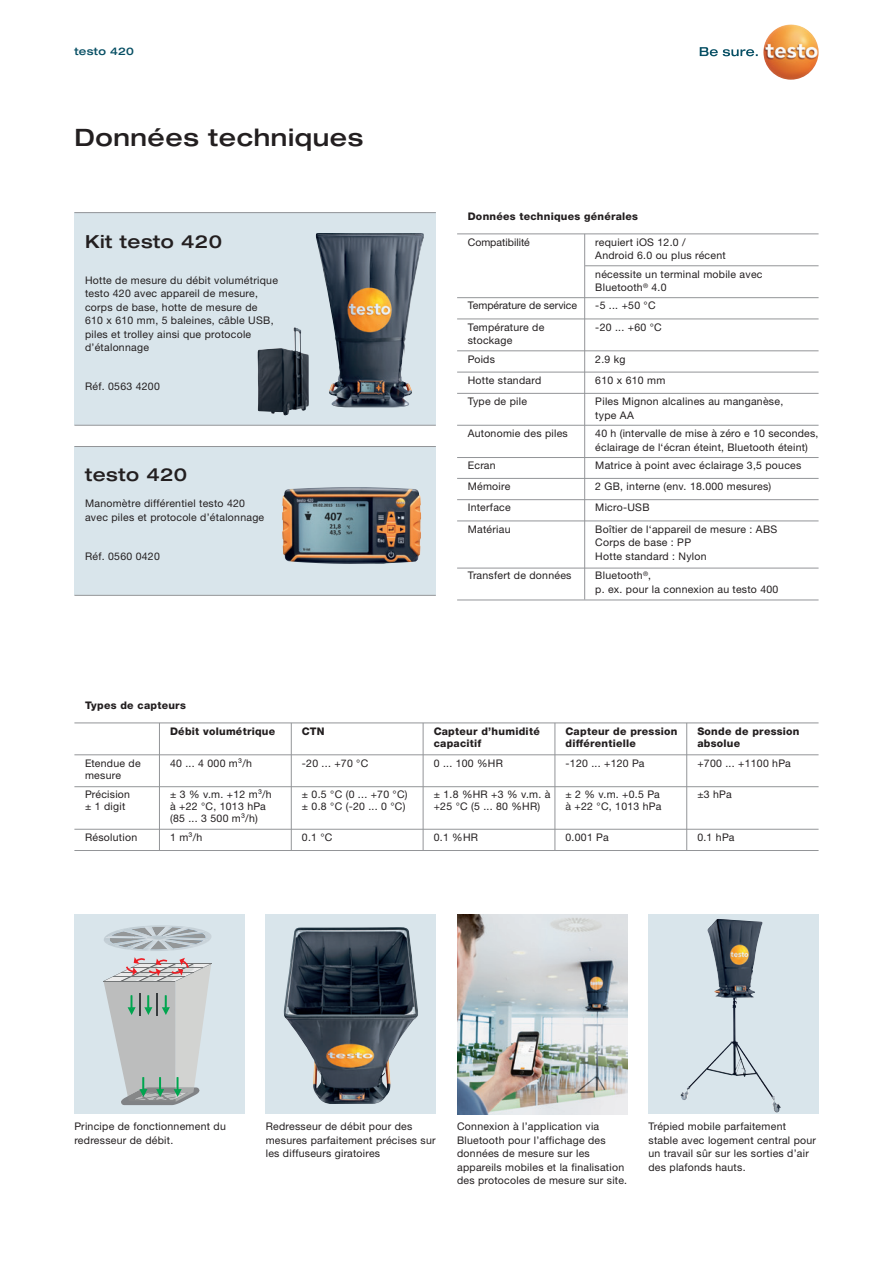
<style>
.page{position:relative;width:893px;height:1263px;background:#fff}
.page>*{position:absolute;margin:0;border:0;box-sizing:border-box;transform-origin:0 0}
.t1{font:500 expanded 24px "Helvetica Neue LTW1 G";letter-spacing:.025em;color:#231f20}
.t2{font:500 expanded 18px "Helvetica Neue LTW1 G";letter-spacing:.025em;color:#231f20}
.t3{font:10.5px/13.5px "Helvetica Neue LTW1 G";letter-spacing:.025em;color:#231f20}
.t4{font:800 10.5px/12px "Helvetica Neue LTW1 G";letter-spacing:.025em;color:#231f20}
.t5{font:10.5px "Helvetica Neue LTW1 G";color:#231f20}
.t6{font:500 expanded 10.5px "Helvetica Neue LTW1 G";letter-spacing:.025em;color:#074f64}
</style>
<div class="page">
<div style="left:74px;top:213px;width:362px;height:212px;background:#d9e5eb"></div>
<div style="left:74px;top:446px;width:362px;height:149px;background:#d9e5eb"></div>
<hr style="left:74px;top:212px;width:362px;height:1px;background:#939598">
<hr style="left:74px;top:425px;width:362px;height:1px;background:#939598">
<hr style="left:74px;top:446px;width:362px;height:1px;background:#939598">
<hr style="left:74px;top:595px;width:362px;height:1px;background:#939598">
<img style="left:316px;top:233px;width:108px;height:174px">
<img style="left:282px;top:487px;width:139px;height:77px">
<div style="left:266px;top:914px;width:170px;height:200px;background:#d9e5eb"></div>
<img style="left:284px;top:927px;width:134px;height:177px">
<img style="left:457px;top:914px;width:170px;height:200px">
<div style="left:648px;top:914px;width:171px;height:200px;background:#d9e5eb"></div>
<img style="left:680px;top:920px;width:93px;height:180px">
<div style="left:74px;top:914px;width:170px;height:200px;background:#d9e5eb"></div>
<hr style="left:103px;top:981px;width:72px;height:1px;background:#747778">
<img style="left:104px;top:933px;width:6px;height:10px">
<svg style="left:110px;top:926px;width:96px;height:25px"></svg>
<img style="left:132px;top:940px;width:20px;height:7px">
<img style="left:120px;top:928px;width:31px;height:9px">
<img style="left:112px;top:938px;width:36px;height:8px">
<img style="left:146px;top:936px;width:21px;height:4px">
<svg style="left:104px;top:957px;width:107px;height:148px"></svg>
<img style="left:257px;top:327px;width:52px;height:88px">
<svg style="left:700px;top:47px;width:58px;height:9px"></svg>
<img style="left:763px;top:24px;width:56px;height:56px;border-radius:28px">
<hr style="left:457px;top:233px;width:362px;height:1px;background:#939598">
<hr style="left:585px;top:265px;width:234px;height:1px;background:#939598">
<hr style="left:457px;top:297px;width:362px;height:1px;background:#939598">
<hr style="left:457px;top:319px;width:362px;height:1px;background:#939598">
<hr style="left:457px;top:350px;width:362px;height:1px;background:#939598">
<hr style="left:457px;top:372px;width:362px;height:1px;background:#939598">
<hr style="left:457px;top:393px;width:362px;height:1px;background:#939598">
<hr style="left:457px;top:425px;width:362px;height:1px;background:#939598">
<hr style="left:457px;top:457px;width:362px;height:1px;background:#939598">
<hr style="left:457px;top:478px;width:362px;height:1px;background:#939598">
<hr style="left:457px;top:499px;width:362px;height:1px;background:#939598">
<hr style="left:457px;top:520px;width:362px;height:1px;background:#939598">
<hr style="left:457px;top:568px;width:362px;height:1px;background:#939598">
<hr style="left:457px;top:600px;width:362px;height:1px;background:#939598">
<hr style="left:584px;top:234px;width:1px;height:366px;background:#939598">
<hr style="left:74px;top:754px;width:745px;height:1px;background:#939598">
<hr style="left:74px;top:722px;width:745px;height:1px;background:#939598">
<hr style="left:74px;top:786px;width:745px;height:1px;background:#939598">
<hr style="left:74px;top:829px;width:745px;height:1px;background:#939598">
<hr style="left:74px;top:850px;width:745px;height:1px;background:#939598">
<hr style="left:159px;top:723px;width:1px;height:127px;background:#939598">
<hr style="left:291px;top:723px;width:1px;height:127px;background:#939598">
<hr style="left:423px;top:723px;width:1px;height:127px;background:#939598">
<hr style="left:555px;top:723px;width:1px;height:127px;background:#939598">
<hr style="left:686px;top:723px;width:1px;height:127px;background:#939598">
<p class="t6" style="left:74px;top:44px;width:61px">testo 420</p>
<h1 class="t1" style="left:74px;top:122px;width:290px">Données techniques</h1>
<h2 class="t2" style="left:85px;top:230px;width:138px">Kit testo 420</h2>
<p class="t3" style="left:85px;top:273px;width:194px">Hotte de mesure du débit volumétrique testo 420 avec appareil de mesure, corps de base, hotte de mesure de<br>610 x 610 mm, 5 baleines, câble USB, piles et trolley ainsi que protocole d’étalonnage</p>
<p class="t3" style="left:85px;top:380px;width:76px">Réf. 0563 4200</p>
<h2 class="t2" style="left:85px;top:463px;width:104px">testo 420</h2>
<p class="t3" style="left:85px;top:497px;width:181px">Manomètre différentiel testo 420 avec piles et protocole d’étalonnage</p>
<p class="t3" style="left:85px;top:550px;width:76px">Réf. 0560 0420</p>
<p class="t4" style="left:468px;top:210px;width:172px">Données techniques générales</p>
<p class="t5" style="left:468px;top:235px;width:64px">Compatibilité</p>
<p class="t5" style="left:468px;top:299px;width:111px">Température de service</p>
<p class="t3" style="left:595px;top:235px;width:132px">requiert iOS 12.0 /<br>Android 6.0 ou plus récent</p>
<p class="t3" style="left:595px;top:267px;width:169px">nécessite un terminal mobile avec<br>Bluetooth<sup>®</sup> 4.0</p>
<p class="t3" style="left:595px;top:299px;width:62px">-5 ... +50 °C</p>
<p class="t3" style="left:468px;top:320px;width:78px">Température de stockage</p>
<p class="t3" style="left:595px;top:320px;width:68px">-20 ... +60 °C</p>
<p class="t3" style="left:468px;top:348px;width:75px;line-height:21.3px">Poids<br>Hotte standard</p>
<p class="t3" style="left:595px;top:348px;width:72px;line-height:21.3px">2.9 kg<br>610 x 610 mm</p>
<p class="t3" style="left:468px;top:395px;width:61px">Type de pile</p>
<p class="t3" style="left:595px;top:395px;width:189px">Piles Mignon alcalines au manganèse, type AA</p>
<p class="t3" style="left:468px;top:426px;width:102px">Autonomie des piles</p>
<p class="t3" style="left:595px;top:426px;width:225px">40 h (intervalle de mise à zéro e 10 secondes, éclairage de l‘écran éteint, Bluetooth éteint)</p>
<p class="t3" style="left:468px;top:458px;width:29px">Ecran</p>
<p class="t3" style="left:595px;top:458px;width:208px">Matrice à point avec éclairage 3,5 pouces</p>
<p class="t3" style="left:468px;top:480px;width:44px">Mémoire</p>
<p class="t3" style="left:595px;top:480px;width:177px">2 GB, interne (env. 18.000 mesures)</p>
<p class="t3" style="left:468px;top:501px;width:45px">Interface</p>
<p class="t3" style="left:595px;top:501px;width:56px">Micro-USB</p>
<p class="t3" style="left:468px;top:522px;width:44px">Matériau</p>
<p class="t3" style="left:595px;top:522px;width:183px">Boîtier de l‘appareil de mesure : ABS<br>Corps de base : PP<br>Hotte standard : Nylon</p>
<p class="t3" style="left:468px;top:569px;width:105px">Transfert de données</p>
<p class="t3" style="left:595px;top:569px;width:185px">Bluetooth<sup>®</sup>,<br>p. ex. pour la connexion au testo 400</p>
<p class="t4" style="left:85px;top:699px;width:102px">Types de capteurs</p>
<p class="t4" style="left:170px;top:725px;width:107px">Débit volumétrique</p>
<p class="t4" style="left:302px;top:725px;width:24px">CTN</p>
<p class="t4" style="left:434px;top:725px;width:108px">Capteur d’humidité capacitif</p>
<p class="t4" style="left:565px;top:725px;width:113px">Capteur de pression différentielle</p>
<p class="t4" style="left:697px;top:725px;width:104px">Sonde de pression absolue</p>
<p class="t3" style="left:85px;top:757px;width:57px;line-height:12px">Etendue de mesure</p>
<p class="t3" style="left:170px;top:756px;width:83px">40 ... 4 000 m³/h</p>
<p class="t3" style="left:302px;top:756px;width:68px">-20 ... +70 °C</p>
<p class="t3" style="left:434px;top:756px;width:71px">0 ... 100 %HR</p>
<p class="t3" style="left:565px;top:756px;width:80px">-120 ... +120 Pa</p>
<p class="t3" style="left:697px;top:756px;width:95px">+700 ... +1100 hPa</p>
<p class="t3" style="left:85px;top:789px;width:47px;line-height:12px">Précision ± 1 digit</p>
<p class="t3" style="left:170px;top:789px;width:103px;line-height:12px">± 3 % v.m. +12 m³/h à +22 °C, 1013 hPa (85 ... 3 500 m³/h)</p>
<p class="t3" style="left:302px;top:789px;width:107px;line-height:12px">± 0.5 °C (0 ... +70 °C) ± 0.8 °C (-20 ... 0 °C)</p>
<p class="t3" style="left:85px;top:830px;width:54px">Résolution</p>
<p class="t3" style="left:170px;top:830px;width:34px">1 m³/h</p>
<p class="t3" style="left:302px;top:830px;width:32px">0.1 °C</p>
<p class="t3" style="left:434px;top:789px;width:118px;line-height:12px">± 1.8 %HR +3 % v.m. à +25 °C (5 ... 80 %HR)</p>
<p class="t3" style="left:434px;top:830px;width:46px">0.1 %HR</p>
<p class="t3" style="left:565px;top:789px;width:97px;line-height:12px">± 2 % v.m. +0.5 Pa à +22 °C, 1013 hPa</p>
<p class="t3" style="left:565px;top:830px;width:45px">0.001 Pa</p>
<p class="t3" style="left:697px;top:788px;width:36px">±3 hPa</p>
<p class="t3" style="left:697px;top:830px;width:39px">0.1 hPa</p>
<p class="t3" style="left:74px;top:1119px;width:153px">Principe de fonctionnement du redresseur de débit.</p>
<p class="t3" style="left:266px;top:1119px;width:171px">Redresseur de débit pour des mesures parfaitement précises sur les diffuseurs giratoires</p>
<p class="t3" style="left:457px;top:1119px;width:172px">Connexion à l’application via<br>Bluetooth pour l’affichage des données de mesure sur les appareils mobiles et la finalisation des protocoles de mesure sur site.</p>
<p class="t3" style="left:648px;top:1119px;width:169px">Trépied mobile parfaitement stable avec logement central pour un travail sûr sur les sorties d’air des plafonds hauts.</p>
</div>
